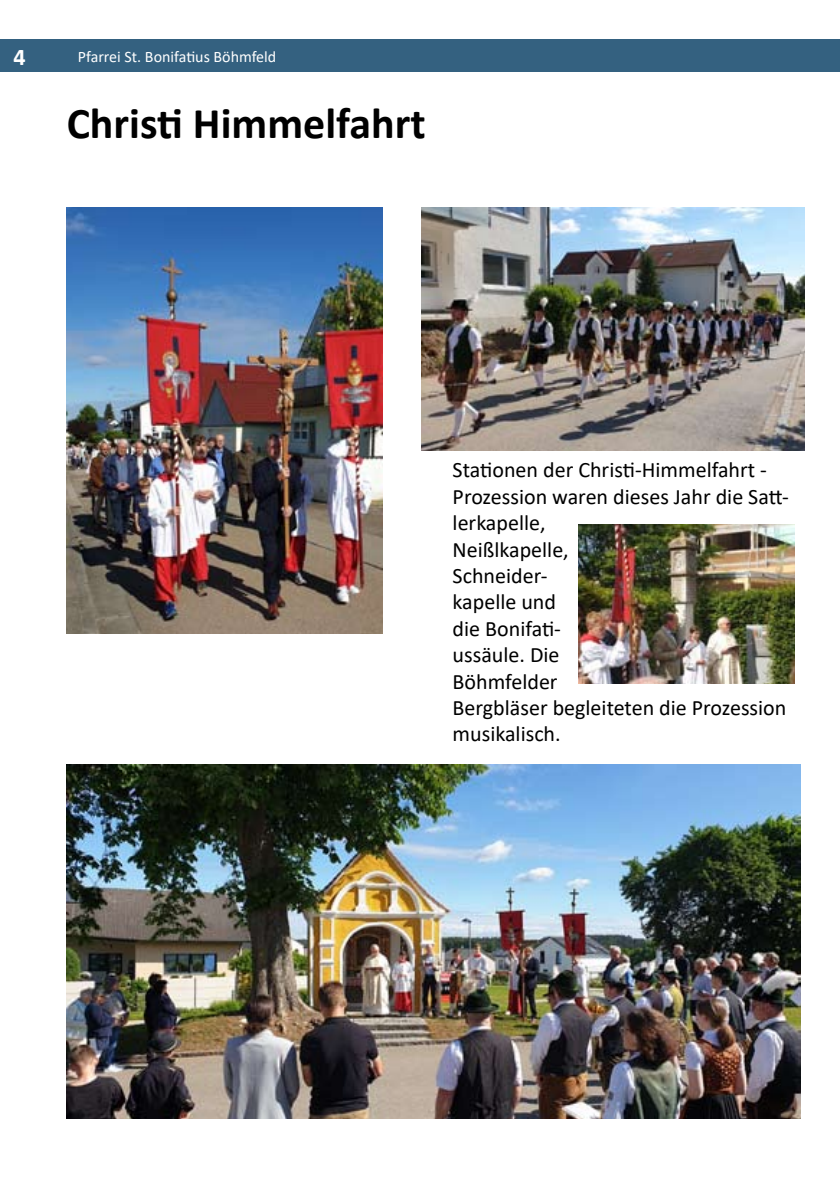
<style>
.page{position:relative;width:840px;height:1191px;background:#fff}
.page>*{position:absolute;margin:0;border:0;box-sizing:border-box;transform-origin:0 0}
.t1{font:700 44px "Calibri";color:#000}
.t2{font:22px/26.4px "Calibri";color:#000}
.t3{font:16px "Calibri";color:#fff}
</style>
<div class="page">
<div style="left:0;top:40px;width:839px;height:32px;background:#346180"></div>
<hr style="left:839px;top:40px;width:1px;height:32px;background:#346180">
<img style="left:67px;top:764px;width:733px;height:354px">
<img style="left:421px;top:207px;width:383px;height:243px">
<img style="left:578px;top:524px;width:216px;height:159px">
<img style="left:67px;top:207px;width:315px;height:427px">
<p class="t3" style="left:78px;top:45px;width:200px">Pfarrei St. Bonifatius Böhmfeld</p>
<h1 class="t1" style="left:67px;top:92px;width:360px">Christi Himmelfahrt</h1>
<p class="t2" style="left:452px;top:456px;width:337px">Stationen der Christi-Himmelfahrt -<br>Prozession waren dieses Jahr die Satt&shy;lerkapelle,<br>Neißlkapelle,<br>Schneider-<br>kapelle und<br>die Bonifati-<br>ussäule. Die<br>Böhmfelder<br>Bergbläser begleiteten die Prozession musikalisch.</p>
</div>
